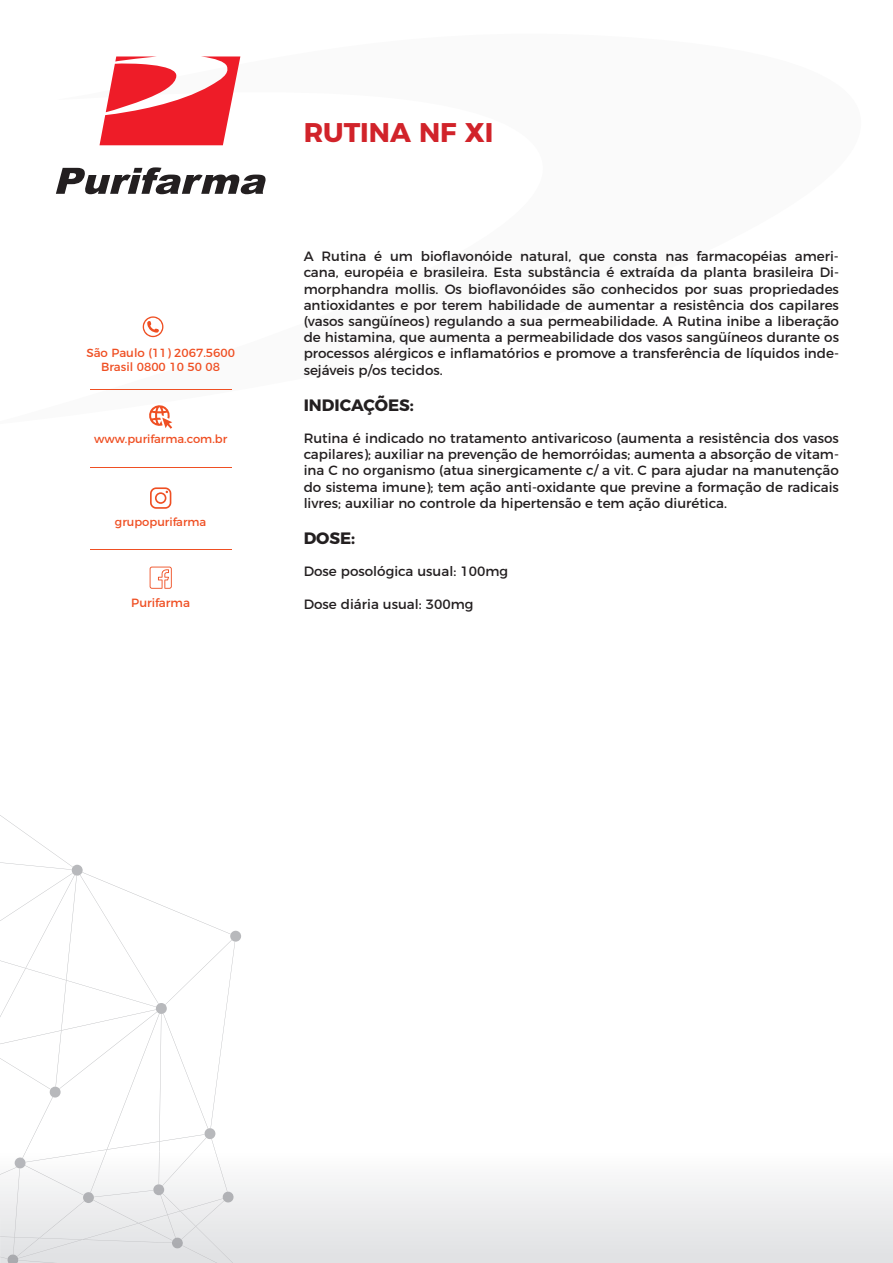
<style>
.page{position:relative;width:893px;height:1263px;background:#fff}
.page>*{position:absolute;margin:0;border:0;box-sizing:border-box;transform-origin:0 0}
.t1{font:700 27px "Montserrat";color:#d1232a}
.t2{font:700 16.5px "Montserrat";color:#231f20}
.t3{font:13.5px/16.2px "Montserrat";color:#231f20;text-align:justify}
.t4{font:12px "Montserrat";color:#ef4f23}
.t5{font:11.85px/14.4px "Montserrat";color:#ef4f23;text-align:center}
.t6{font:11.55px "Montserrat";color:#ef4f23}
</style>
<div class="page">
<img style="left:18px;top:1198px;width:144px;height:60px">
<div style="left:93px;top:1200px;width:69px;height:41px;background:#e9eaeb"></div>
<div style="left:25px;top:1168px;width:59px;height:27px;background:#f4f5f5"></div>
<img style="left:90px;top:1168px;width:16px;height:24px">
<img style="left:215px;top:1168px;width:13px;height:24px">
<img style="left:162px;top:1168px;width:32px;height:18px">
<img style="left:160px;top:1195px;width:2px;height:43px">
<img style="left:162px;top:1193px;width:71px;height:70px">
<img style="left:159px;top:1168px;width:1px;height:16px">
<img style="left:13px;top:1175px;width:7px;height:79px">
<img style="left:0;top:1168px;width:26px;height:7px">
<svg style="left:83px;top:1192px;width:11px;height:11px"></svg>
<svg style="left:223px;top:1191px;width:11px;height:11px"></svg>
<svg style="left:0;top:1254px;width:18px;height:9px"></svg>
<svg style="left:0;top:815px;width:241px;height:353px"></svg>
<svg style="left:153px;top:1184px;width:11px;height:11px"></svg>
<svg style="left:172px;top:1237px;width:11px;height:11px"></svg>
<svg style="left:150px;top:487px;width:21px;height:22px"></svg>
<svg style="left:150px;top:567px;width:22px;height:22px"></svg>
<hr style="left:90px;top:389px;width:141px;height:1px;background:#ef4f23">
<hr style="left:90px;top:467px;width:141px;height:1px;background:#ef4f23">
<hr style="left:90px;top:549px;width:141px;height:1px;background:#ef4f23">
<svg style="left:100px;top:56px;width:140px;height:89px"></svg>
<svg style="left:56px;top:167px;width:210px;height:27px"></svg>
<svg style="left:143px;top:316px;width:20px;height:21px"></svg>
<svg style="left:149px;top:405px;width:23px;height:24px"></svg>
<p class="t5" style="left:86px;top:344px;width:150px">São Paulo (11) 2067.5600<br>Brasil 0800 10 50 08</p>
<p class="t6" style="left:94px;top:430px;width:135px">www.purifarma.com.br</p>
<p class="t6" style="left:115px;top:513px;width:93px">grupopurifarma</p>
<p class="t4" style="left:131px;top:593px;width:60px">Purifarma</p>
<h1 class="t1" style="left:304px;top:110px;width:191px">RUTINA NF XI</h1>
<p class="t3" style="left:304px;top:247px;width:537px">A Rutina é um bioflavonóide natural, que consta nas farmacopéias ameri&shy;cana, européia e brasileira. Esta substância é extraída da planta brasileira Di&shy;morphandra mollis. Os bioflavonóides são conhecidos por suas propriedades antioxidantes e por terem habilidade de aumentar a resistência dos capilares (vasos sangüíneos) regulando a sua permeabilidade. A Rutina inibe a liberação de histamina, que aumenta a permeabilidade dos vasos sangüíneos durante os processos alérgicos e inflamatórios e promove a transferência de líquidos inde&shy;sejáveis p/os tecidos.</p>
<p class="t2" style="left:304px;top:391px;width:112px">INDICAÇÕES:</p>
<p class="t3" style="left:304px;top:429px;width:537px">Rutina é indicado no tratamento antivaricoso (aumenta a resistência dos vasos capilares); auxiliar na prevenção de hemorróidas; aumenta a absorção de vitam&shy;ina C no organismo (atua sinergicamente c/ a vit. C para ajudar na manutenção do sistema imune); tem ação anti-oxidante que previne a formação de radicais livres; auxiliar no controle da hipertensão e tem ação diurética.</p>
<p class="t2" style="left:304px;top:524px;width:53px">DOSE:</p>
<p class="t3" style="left:304px;top:562px;width:206px">Dose posológica usual: 100mg</p>
<p class="t3" style="left:304px;top:594px;width:171px">Dose diária usual: 300mg</p>
</div>
